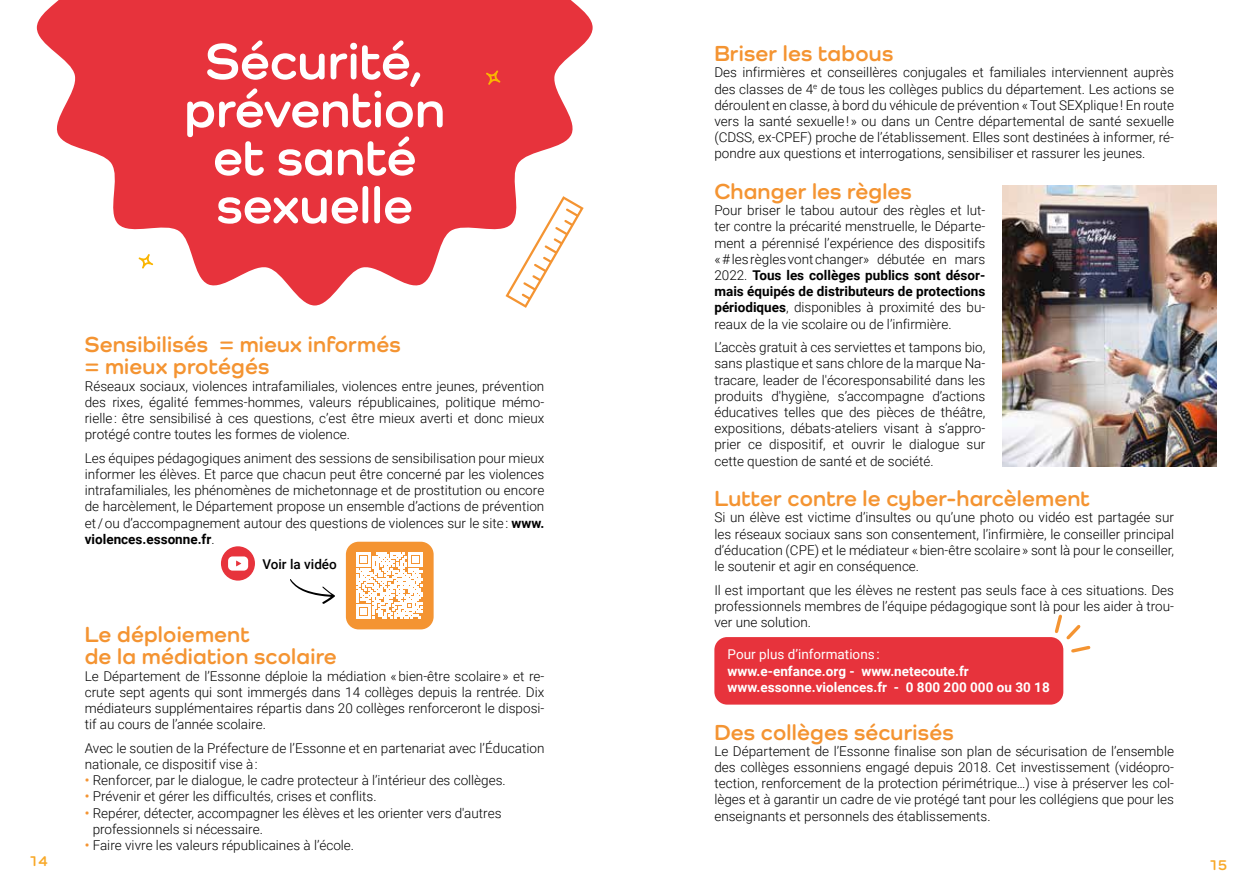
<style>
.page{position:relative;width:1259px;height:893px;background:#fff}
.page>*{position:absolute;margin:0;border:0;box-sizing:border-box;transform-origin:0 0}
.t1{font:700 52.5px/48px "Como";color:#fff;text-align:center}
.t2{font:700 22.5px/22.5px "Como";letter-spacing:.01em;color:#f49432}
.t3{font:700 15px "Como";color:#f8a929}
.t4{font:300 13.5px/16.2px "Roboto";color:#000;text-align:justify}
.t5{font:700 13.5px/16.5px "Roboto";color:#fff}
.t6{font:13.5px "Roboto";color:#fff}
.t7{font:500 13.5px "Roboto";color:#000}
.s1{font-weight:700}
.s2{font-weight:500;color:#f49432}
</style>
<div class="page">
<svg style="left:37px;top:0;width:555px;height:305px;fill:#e7333c"></svg>
<svg style="left:290px;top:579px;width:45px;height:25px"></svg>
<div style="left:221px;top:546px;width:34px;height:35px;background:#e7333c;border-radius:50%"></div>
<svg style="left:228px;top:556px;width:20px;height:15px"></svg>
<div style="left:346px;top:542px;width:87px;height:87px;background:#f49432;border-radius:13px"></div>
<svg style="left:357px;top:553px;width:66px;height:66px"></svg>
<svg style="left:505px;top:196px;width:78px;height:112px"></svg>
<svg style="left:139px;top:254px;width:14px;height:15px"></svg>
<svg style="left:486px;top:70px;width:14px;height:15px"></svg>
<div style="left:714px;top:637px;width:349px;height:68px;background:#e7333c;border-radius:13px"></div>
<svg style="left:1052px;top:614px;width:39px;height:41px"></svg>
<img style="left:1002px;top:185px;width:214px;height:281px">
<h1 class="t1" style="left:184px;top:36px;width:262px">Sécurité, prévention et santé sexuelle</h1>
<h2 class="t2" style="left:85px;top:332px;width:317px">Sensibilisés = mieux informés = mieux protégés</h2>
<p class="t4" style="left:85px;top:377px;width:461px">Réseaux sociaux, violences intrafamiliales, violences entre jeunes, prévention des rixes, égalité femmes-hommes, valeurs républicaines, politique mémo&shy;rielle : être sensibilisé à ces questions, c’est être mieux averti et donc mieux protégé contre toutes les formes de violence.</p>
<p class="t4" style="left:85px;top:449px;width:461px">Les équipes pédagogiques animent des sessions de sensibilisation pour mieux informer les élèves. Et parce que chacun peut être concerné par les violences intrafamiliales, les phénomènes de michetonnage et de prostitution ou encore de harcèlement, le Département propose un ensemble d’actions de prévention et / ou d’accompagnement autour des questions de violences sur le site : <span class="s1">www. violences.essonne.fr</span>.</p>
<p class="t7" style="left:262px;top:554px;width:76px">Voir la vidéo</p>
<h2 class="t2" style="left:85px;top:622px;width:253px">Le déploiement<br>de la médiation scolaire</h2>
<p class="t4" style="left:85px;top:667px;width:461px">Le Département de l’Essonne déploie la médiation « bien-être scolaire » et re&shy;crute sept agents qui sont immergés dans 14 collèges depuis la rentrée. Dix médiateurs supplémentaires répartis dans 20 collèges renforceront le disposi&shy;tif au cours de l’année scolaire.</p>
<p class="t4" style="left:85px;top:739px;width:461px">Avec le soutien de la Préfecture de l’Essonne et en partenariat avec l’Éducation nationale, ce dispositif vise à :</p>
<p class="t4" style="left:85px;top:772px;width:422px"><span class="s2">•</span> Renforcer, par le dialogue, le cadre protecteur à l’intérieur des collèges.</p>
<p class="t4" style="left:85px;top:788px;width:293px"><span class="s2">•</span> Prévenir et gérer les difficultés, crises et conflits.</p>
<p class="t4" style="left:93px;top:804px;width:410px;text-indent:-8px"><span class="s2">•</span> Repérer, détecter, accompagner les élèves et les orienter vers d'autres professionnels si nécessaire.</p>
<p class="t4" style="left:85px;top:837px;width:271px"><span class="s2">•</span> Faire vivre les valeurs républicaines à l’école.</p>
<h2 class="t2" style="left:714px;top:42px;width:180px">Briser les tabous</h2>
<p class="t4" style="left:714px;top:64px;width:461px">Des infirmières et conseillères conjugales et familiales interviennent auprès des classes de 4<sup>e</sup> de tous les collèges publics du département. Les actions se déroulent en classe, à bord du véhicule de prévention « Tout SEXplique ! En route vers la santé sexuelle ! » ou dans un Centre départemental de santé sexuelle (CDSS, ex-CPEF) proche de l’établissement. Elles sont destinées à informer, ré&shy;pondre aux questions et interrogations, sensibiliser et rassurer les jeunes.</p>
<h2 class="t2" style="left:714px;top:179px;width:199px">Changer les règles</h2>
<p class="t4" style="left:714px;top:202px;width:272px">Pour briser le tabou autour des règles et lut&shy;ter contre la précarité menstruelle, le Départe&shy;ment a pérennisé l’expérience des dispositifs « # les règles vont changer» débutée en mars 2022. <span class="s1">Tous les collèges publics sont désor&shy;mais équipés de distributeurs de protections périodiques</span>, disponibles à proximité des bu&shy;reaux de la vie scolaire ou de l’infirmière.</p>
<p class="t4" style="left:714px;top:339px;width:272px">L’accès gratuit à ces serviettes et tampons bio, sans plastique et sans chlore de la marque Na&shy;tracare, leader de l'écoresponsabilité dans les produits d'hygiène, s’accompagne d’actions éducatives telles que des pièces de théâtre, expositions, débats-ateliers visant à s’appro&shy;prier ce dispositif, et ouvrir le dialogue sur cette question de santé et de société.</p>
<h2 class="t2" style="left:714px;top:487px;width:377px">Lutter contre le cyber-harcèlement</h2>
<p class="t4" style="left:714px;top:509px;width:461px">Si un élève est victime d’insultes ou qu’une photo ou vidéo est partagée sur les réseaux sociaux sans son consentement, l’infirmière, le conseiller principal d’éducation (CPE) et le médiateur « bien-être scolaire » sont là pour le conseiller, le soutenir et agir en conséquence.</p>
<p class="t4" style="left:714px;top:581px;width:461px">Il est important que les élèves ne restent pas seuls face à ces situations. Des professionnels membres de l’équipe pédagogique sont là pour les aider à trou&shy;ver une solution.</p>
<p class="t6" style="left:727px;top:645px;width:154px">Pour plus d’informations :</p>
<p class="t5" style="left:727px;top:662px;width:323px">www.e-enfance.org - www.netecoute.fr www.essonne.violences.fr - 0 800 200 000 ou 30 18</p>
<h2 class="t2" style="left:714px;top:720px;width:241px">Des collèges sécurisés</h2>
<p class="t4" style="left:714px;top:742px;width:461px">Le Département de l’Essonne finalise son plan de sécurisation de l’ensemble des collèges essonniens engagé depuis 2018. Cet investissement (vidéopro&shy;tection, renforcement de la protection périmétrique…) vise à préserver les col&shy;lèges et à garantir un cadre de vie protégé tant pour les collégiens que pour les enseignants et personnels des établissements.</p>
<p class="t3" style="left:29px;top:852px;width:21px">14</p>
<p class="t3" style="left:1208px;top:856px;width:20px">15</p>
</div>
